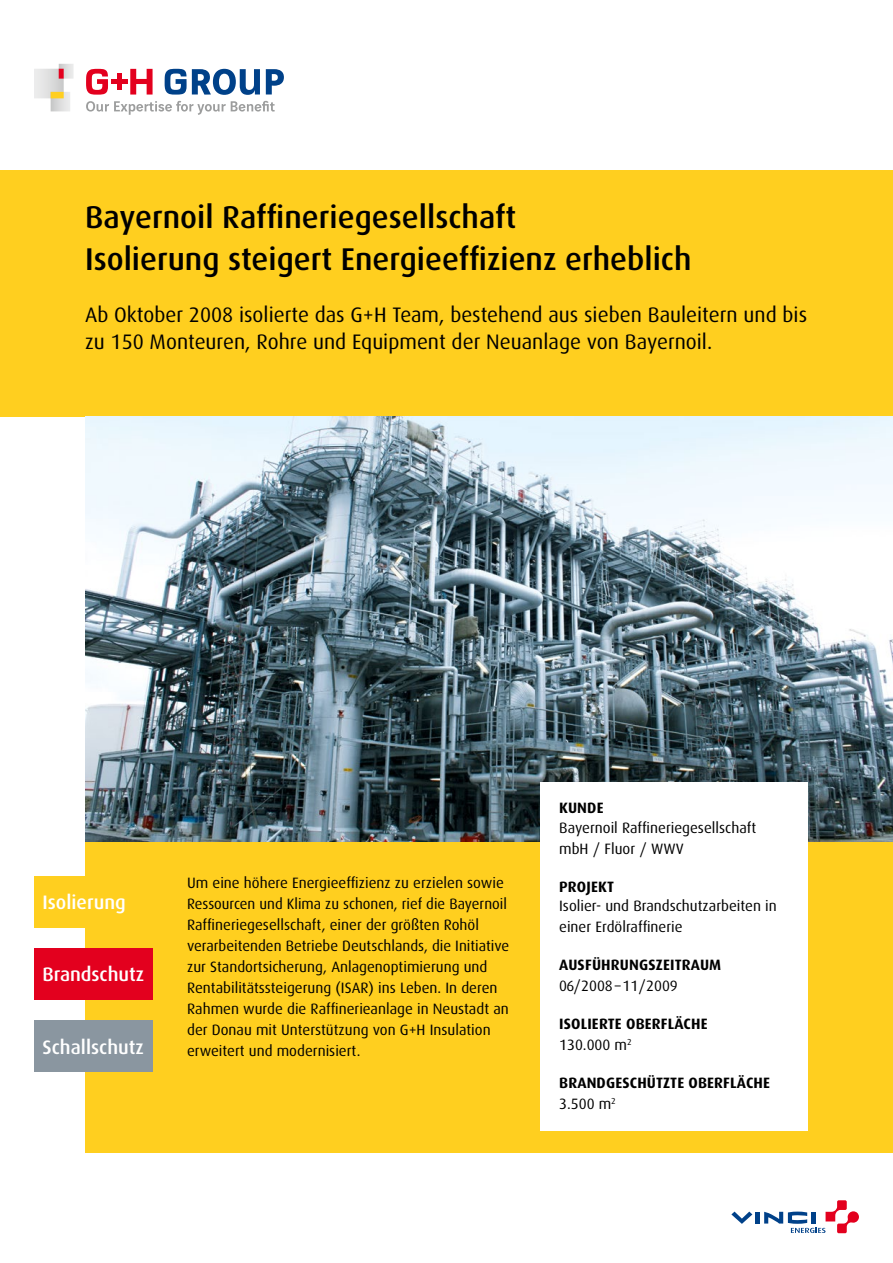
<style>
.page{position:relative;width:893px;height:1263px;background:#fff}
.page>*{position:absolute;margin:0;border:0;box-sizing:border-box;transform-origin:0 0}
.t1{font:500 31.5px/42px "Dax";color:#000}
.t2{font:21px/27px "Dax";color:#000}
.t3{font:500 19.5px "Dax";color:#fff}
.t4{font:15px/21px "Dax";color:#000}
.t5{font:700 15px/21px "Dax";letter-spacing:.01em;color:#000}
.s1{font-weight:400}
</style>
<div class="page">
<div style="left:85px;top:412px;width:808px;height:740px;background:#ffcf1f"></div>
<div style="left:0;top:170px;width:893px;height:247px;background:#ffcf1f"></div>
<div style="left:34px;top:876px;width:119px;height:51px;background:#ffcf1f"></div>
<div style="left:34px;top:948px;width:119px;height:51px;background:#e3001e"></div>
<div style="left:34px;top:1020px;width:119px;height:51px;background:#8a96a0"></div>
<hr style="left:755px;top:1212px;width:4px;height:11px;background:#004189">
<svg style="left:731px;top:1211px;width:21px;height:13px"></svg>
<svg style="left:764px;top:1200px;width:95px;height:33px"></svg>
<img style="left:85px;top:417px;width:808px;height:425px">
<div style="left:540px;top:782px;width:268px;height:349px;background:#fff"></div>
<svg style="left:86px;top:101px;width:189px;height:14px"></svg>
<svg style="left:130px;top:69px;width:23px;height:26px"></svg>
<div style="left:117px;top:74px;width:5px;height:16px;background:#e3001e"></div>
<div style="left:111px;top:79px;width:16px;height:5px;background:#e3001e"></div>
<svg style="left:86px;top:69px;width:22px;height:26px"></svg>
<svg style="left:165px;top:69px;width:95px;height:26px"></svg>
<svg style="left:266px;top:69px;width:18px;height:25px"></svg>
<svg style="left:34px;top:64px;width:40px;height:47px"></svg>
<div style="left:51px;top:92px;width:13px;height:6px;background:#ffcf1f"></div>
<h1 class="t1" style="left:85px;top:197px;width:608px">Bayernoil Raffineriegesellschaft<br>Isolierung steigert Energieeffizienz erheblich</h1>
<h2 class="t2" style="left:85px;top:302px;width:724px">Ab Oktober 2008 isolierte das G+H Team, bestehend aus sieben Bauleitern und bis zu 150 Monteuren, Rohre und Equipment der Neuanlage von Bayernoil.</h2>
<h3 class="t3" style="left:43px;top:891px;width:85px">Isolierung</h3>
<h3 class="t3" style="left:43px;top:964px;width:103px">Brandschutz</h3>
<h3 class="t3" style="left:43px;top:1036px;width:103px">Schallschutz</h3>
<p class="t4" style="left:187px;top:872px;width:324px">Um eine höhere Energieeffizienz zu erzielen sowie Ressourcen und Klima zu schonen, rief die Bayernoil Raffineriegesellschaft, einer der größten Rohöl verarbeitenden Betriebe Deutschlands, die Initiative zur Standortsicherung, Anlagenoptimierung und Rentabilitätssteigerung (ISAR) ins Leben. In deren Rahmen wurde die Raffinerieanlage in Neustadt an der Donau mit Unterstützung von G+H Insulation erweitert und modernisiert.</p>
<p class="t5" style="left:559px;top:797px;width:46px">KUNDE</p>
<p class="t4" style="left:559px;top:817px;width:199px">Bayernoil Raffineriegesellschaft mbH / Fluor / WWV</p>
<p class="t5" style="left:559px;top:876px;width:56px">PROJEKT</p>
<p class="t4" style="left:559px;top:895px;width:219px">Isolier- und Brandschutzarbeiten in einer Erdölraffinerie</p>
<p class="t5" style="left:559px;top:954px;width:164px">AUSFÜHRUNGSZEITRAUM</p>
<p class="t4" style="left:559px;top:975px;width:120px">06/2008–11/2009</p>
<p class="t5" style="left:559px;top:1013px;width:150px">ISOLIERTE OBERFLÄCHE<br><span class="s1">130.000 m</span><sup>2</sup></p>
<p class="t5" style="left:559px;top:1072px;width:212px">BRANDGESCHÜTZTE OBERFLÄCHE<br><span class="s1">3.500 m</span><sup>2</sup></p>
</div>
